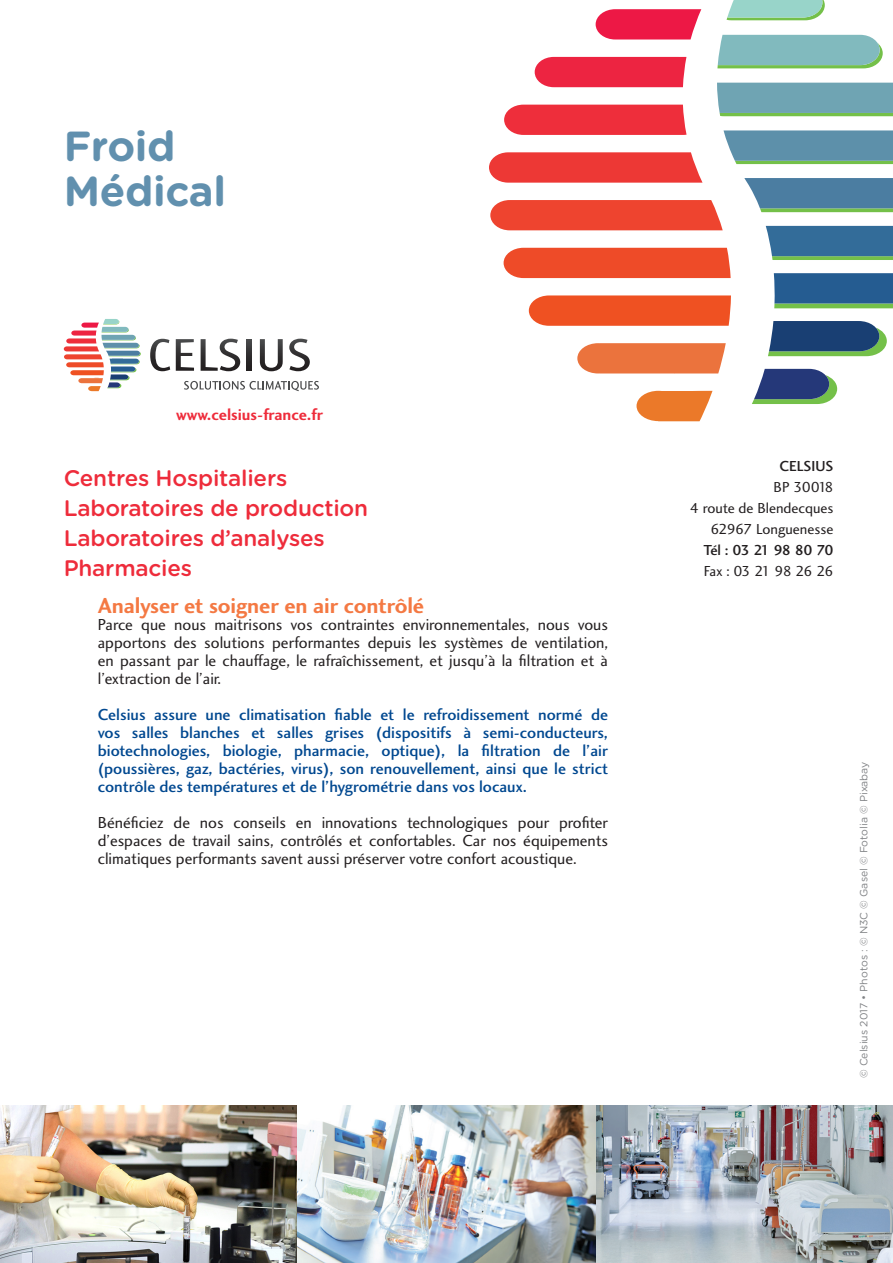
<style>
.page{position:relative;width:893px;height:1263px;background:#fff}
.page>*{position:absolute;margin:0;border:0;box-sizing:border-box;transform-origin:0 0}
.TITRE_Celsius{font:700 42px "Gotham Rounded";letter-spacing:-.01em;color:#6190ae}
.Sous_Titre_Celsius{font:500 22.5px "Gotham Rounded";letter-spacing:-.01em;color:#ee2c3b}
.t1{font:22.5px "Charlotte Sans Bold Plain";letter-spacing:-.005em;color:#f47943}
.BODY_Celsius{font:16.5px/18px "Charlotte Sans Book Plain";color:#231f20;text-align:justify}
.BODY_Celsius-2{font:16.5px/18px "Charlotte Sans Medium Plain";color:#014890;text-align:justify}
.t2{font:16.5px "Charlotte Sans Bold Plain";color:#ee2c3b}
.t3{font:15px/21px "Charlotte Sans Book Plain";color:#231f20;text-align:right}
.t4{font:15px "Charlotte Sans Medium Plain";letter-spacing:-.06em;color:#231f20}
.t5{font:15px "Charlotte Sans Book Plain";letter-spacing:-.075em;color:#231f20}
.t6{font:15px "Charlotte Sans Medium Plain";color:#231f20}
.t7{font:10.5px "Gotham Rounded";color:#808285}
</style>
<div class="page">
<svg style="left:150px;top:339px;width:20px;height:32px"></svg>
<svg style="left:176px;top:339px;width:18px;height:32px"></svg>
<svg style="left:201px;top:339px;width:39px;height:32px"></svg>
<svg style="left:247px;top:339px;width:5px;height:32px"></svg>
<svg style="left:260px;top:339px;width:23px;height:32px"></svg>
<svg style="left:289px;top:339px;width:21px;height:32px"></svg>
<svg style="left:184px;top:381px;width:135px;height:10px"></svg>
<svg style="left:64px;top:319px;width:77px;height:72px"></svg>
<svg style="left:717px;top:83px;width:176px;height:33px;background:#70a7aa"></svg>
<svg style="left:717px;top:35px;width:166px;height:33px;background:#85bdb6"></svg>
<svg style="left:723px;top:130px;width:170px;height:34px;background:#679aa6"></svg>
<svg style="left:744px;top:178px;width:149px;height:34px;background:#5b8c9f"></svg>
<svg style="left:766px;top:226px;width:127px;height:34px;background:#407994"></svg>
<svg style="left:774px;top:273px;width:119px;height:35px;background:#326a89"></svg>
<svg style="left:768px;top:321px;width:119px;height:35px;background:#3b6478"></svg>
<svg style="left:752px;top:369px;width:85px;height:35px;background:#556f84"></svg>
<svg style="left:726px;top:0;width:99px;height:20px;background:#9bd4bc"></svg>
<svg style="left:529px;top:295px;width:202px;height:31px;background:#ef592c"></svg>
<svg style="left:577px;top:343px;width:149px;height:30px;background:#ec7b48"></svg>
<div style="left:504px;top:248px;width:227px;height:30px;background:#ee4b28"></div>
<svg style="left:490px;top:200px;width:233px;height:30px;background:#ee4c38"></svg>
<svg style="left:489px;top:152px;width:213px;height:31px;background:#ee4542"></svg>
<div style="left:504px;top:105px;width:182px;height:30px;background:#ee2e3b"></div>
<div style="left:535px;top:57px;width:151px;height:30px;background:#ed2441"></div>
<svg style="left:596px;top:9px;width:105px;height:31px;background:#ee3159"></svg>
<svg style="left:636px;top:391px;width:76px;height:30px;background:#ed8b47"></svg>
<img style="left:0;top:1106px;width:893px;height:157px">
<p class="TITRE_Celsius" style="left:64px;top:116px;width:113px">Froid</p>
<p class="TITRE_Celsius" style="left:64px;top:161px;width:164px">Médical</p>
<p class="t2" style="left:176px;top:405px;width:149px">www.celsius-france.fr</p>
<p class="Sous_Titre_Celsius" style="left:64px;top:462px;width:225px">Centres Hospitaliers</p>
<p class="Sous_Titre_Celsius" style="left:64px;top:492px;width:306px">Laboratoires de production</p>
<p class="Sous_Titre_Celsius" style="left:64px;top:522px;width:263px">Laboratoires d’analyses</p>
<p class="Sous_Titre_Celsius" style="left:64px;top:552px;width:130px">Pharmacies</p>
<p class="t1" style="left:98px;top:592px;width:328px">Analyser et soigner en air contrôlé</p>
<p class="BODY_Celsius" style="left:98px;top:615px;width:512px">Parce que nous maitrisons vos contraintes environnementales, nous vous apportons des solutions performantes depuis les systèmes de ventilation, en passant par le chauffage, le rafraîchissement, et jusqu’à la filtration et à l’extraction de l’air.</p>
<p class="BODY_Celsius-2" style="left:98px;top:705px;width:512px">Celsius assure une climatisation fiable et le refroidissement normé de vos salles blanches et salles grises (dispositifs à semi-conducteurs, biotechnologies, biologie, pharmacie, optique), la filtration de l’air (poussières, gaz, bactéries, virus), son renouvellement, ainsi que le strict contrôle des températures et de l’hygrométrie dans vos locaux.</p>
<p class="BODY_Celsius" style="left:98px;top:813px;width:512px">Bénéficiez de nos conseils en innovations technologiques pour profiter d’espaces de travail sains, contrôlés et confortables. Car nos équipements climatiques performants savent aussi préserver votre confort acoustique.</p>
<p class="t6" style="left:779px;top:457px;width:55px">CELSIUS</p>
<p class="t3" style="left:690px;top:476px;width:145px">BP 30018<br>4 route de Blendecques<br>62967 Longuenesse</p>
<p class="t4" style="left:703px;top:541px;width:132px">Tél : 03 21 98 80 70</p>
<p class="t5" style="left:704px;top:562px;width:131px">Fax : 03 21 98 26 26</p>
<p class="t7" style="left:856px;top:1078px;width:318px;rotate:-90deg">© Celsius 2017 • Photos : © N3C © Gasel © Fotolia © Pixabay</p>
</div>
